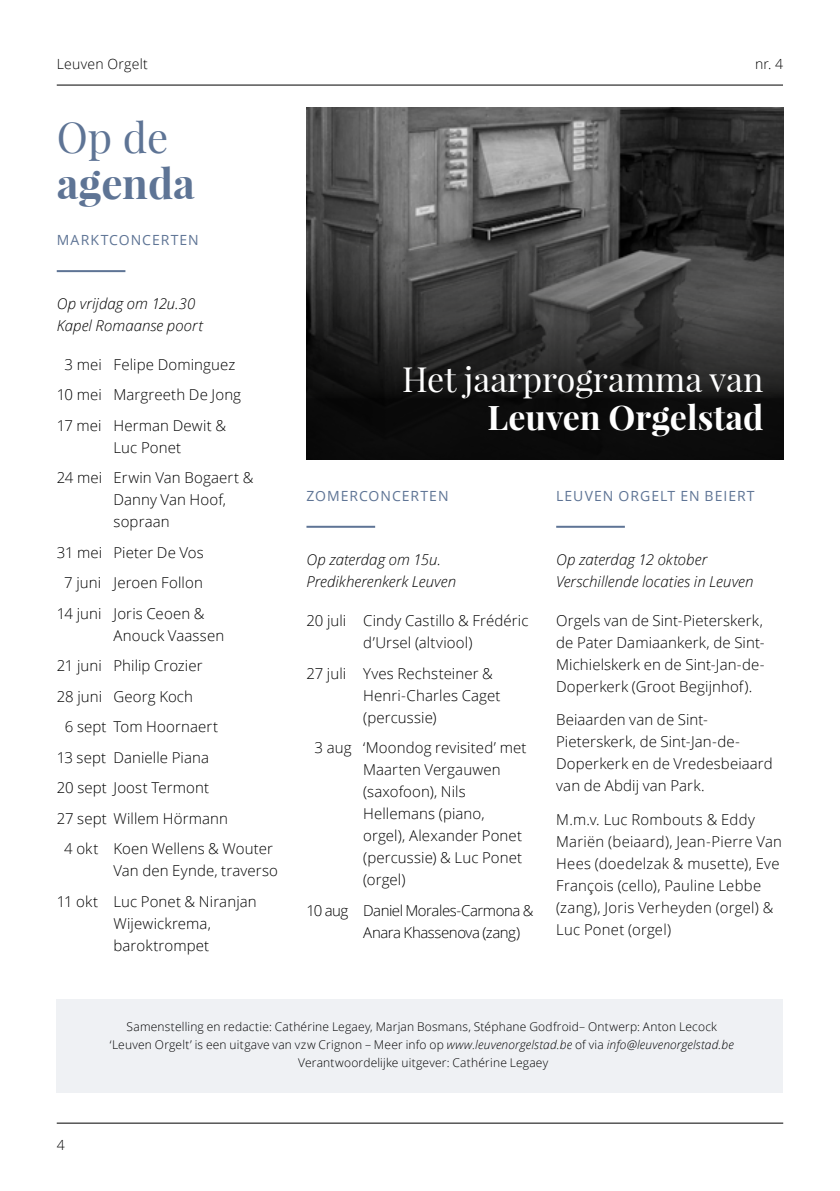
<style>
.page{position:relative;width:840px;height:1191px;background:#fff}
.page>*{position:absolute;margin:0;border:0;box-sizing:border-box;transform-origin:0 0}
.t1{font:700 42px "Playfair Display";color:#5e7495}
.t2{font:42px "Playfair Display";color:#5e7495}
.t3{font:34px "Playfair Display";color:#fff}
.t4{font:700 34px "Playfair Display";color:#fff}
.t5{font:300 15px/22px "Open Sans";letter-spacing:.01em;color:#000}
.t6{font:italic 300 15px/22px "Open Sans";letter-spacing:.005em;color:#000}
.t7{font:300 15px/22px "Open Sans";letter-spacing:-.03em;color:#000}
.t8{font:14px "Open Sans";letter-spacing:.07em;color:#5e7495}
.t9{font:300 14px "Open Sans";letter-spacing:.02em;color:#000}
.t10{font:300 12px/18px "Open Sans";letter-spacing:.015em;color:#000;text-align:center}
.s1{font-style:italic}
</style>
<div class="page">
<hr style="left:57px;top:85px;width:725px;height:1px;background:#000">
<hr style="left:57px;top:1122px;width:725px;height:1px;background:#000">
<div style="left:57px;top:999px;width:725px;height:94px;background:#eff1f4"></div>
<img style="left:306px;top:107px;width:476px;height:120px">
<hr style="left:57px;top:270px;width:68px;height:2px;background:#5e7495">
<hr style="left:306px;top:526px;width:69px;height:2px;background:#5e7495">
<hr style="left:556px;top:526px;width:68px;height:2px;background:#5e7495">
<svg style="left:306px;top:227px;width:476px;height:232px;background:#2b2b2b"></svg>
<p class="t9" style="left:57px;top:54px;width:93px">Leuven Orgelt</p>
<p class="t9" style="left:754px;top:54px;width:30px">nr. 4</p>
<h1 class="t2" style="left:57px;top:107px;width:113px">Op de</h1>
<h1 class="t1" style="left:57px;top:153px;width:140px">agenda</h1>
<p class="t8" style="left:57px;top:230px;width:143px">MARKTCONCERTEN</p>
<p class="t6" style="left:57px;top:292px;width:147px">Op vrijdag om 12u.30<br>Kapel Romaanse poort</p>
<p class="t5" style="left:57px;top:348px;width:186px;line-height:30.6px;text-indent:8px">3 mei Felipe Dominguez<br>10 mei Margreeth De Jong<br>17 mei Herman Dewit &amp;</p>
<p class="t5" style="left:57px;top:431px;width:198px;line-height:30.6px;text-indent:57px">Luc Ponet<br>24 mei Erwin Van Bogaert &amp;</p>
<p class="t5" style="left:113px;top:488px;width:114px">Danny Van Hoof, sopraan</p>
<p class="t5" style="left:57px;top:536px;width:149px;line-height:30.6px;text-align:center">31 mei Pieter De Vos<br>7 juni Jeroen Follon<br>14 juni Joris Ceoen &amp;</p>
<p class="t5" style="left:113px;top:624px;width:112px">Anouck Vaassen</p>
<p class="t5" style="left:57px;top:654px;width:147px">21 juni Philip Crozier</p>
<p class="t5" style="left:57px;top:685px;width:138px">28 juni Georg Koch</p>
<p class="t5" style="left:65px;top:715px;width:155px">6 sept Tom Hoornaert</p>
<p class="t5" style="left:57px;top:746px;width:154px">13 sept Danielle Piana</p>
<p class="t5" style="left:57px;top:776px;width:154px">20 sept Joost Termont</p>
<p class="t5" style="left:57px;top:807px;width:173px">27 sept Willem Hörmann</p>
<p class="t5" style="left:64px;top:837px;width:210px">4 okt Koen Wellens &amp; Wouter</p>
<p class="t5" style="left:57px;top:855px;width:223px;line-height:30.6px;text-indent:57px">Van den Eynde, traverso<br>11 okt Luc Ponet &amp; Niranjan</p>
<p class="t5" style="left:113px;top:912px;width:99px">Wijewickrema, baroktrompet</p>
<h2 class="t3" style="left:402px;top:355px;width:362px">Het jaarprogramma van</h2>
<h2 class="t4" style="left:487px;top:393px;width:277px">Leuven Orgelstad</h2>
<p class="t8" style="left:306px;top:486px;width:143px">ZOMERCONCERTEN</p>
<p class="t8" style="left:556px;top:486px;width:200px">LEUVEN ORGELT EN BEIERT</p>
<p class="t6" style="left:306px;top:548px;width:151px">Op zaterdag om 15u.<br>Predikherenkerk Leuven</p>
<p class="t5" style="left:306px;top:609px;width:223px;text-align:center">20 juli Cindy Castillo &amp; Frédéric d’Ursel (altviool)</p>
<p class="t5" style="left:363px;top:661px;width:139px;text-indent:-57px">27 juli Yves Rechsteiner &amp;<br>Henri-Charles Caget (percussie)</p>
<p class="t5" style="left:363px;top:736px;width:165px;text-indent:-49px">3 aug ‘Moondog revisited’ met<br>Maarten Vergauwen (saxofoon), Nils<br>Hellemans (piano, orgel), Alexander Ponet (percussie) &amp; Luc Ponet (orgel)</p>
<p class="t7" style="left:363px;top:898px;width:172px;text-indent:-57px">10 aug Daniel Morales-Carmona &amp;<br>Anara Khassenova (zang)</p>
<p class="t6" style="left:556px;top:548px;width:199px">Op zaterdag 12 oktober<br>Verschillende locaties in Leuven</p>
<p class="t5" style="left:556px;top:609px;width:210px;text-align:justify">Orgels van de Sint-Pieterskerk, de Pater Damiaankerk, de Sint-Michielskerk en de Sint-Jan-de-Doperkerk (Groot Begijnhof).</p>
<p class="t5" style="left:556px;top:708px;width:218px">Beiaarden van de Sint-<br>Pieterskerk, de Sint-Jan-de-<br>Doperkerk en de Vredesbeiaard van de Abdij van Park.</p>
<p class="t5" style="left:556px;top:807px;width:227px">M.m.v. Luc Rombouts &amp; Eddy<br>Mariën (beiaard), Jean-Pierre Van<br>Hees (doedelzak &amp; musette), Eve<br>François (cello), Pauline Lebbe (zang), Joris Verheyden (orgel) &amp;<br>Luc Ponet (orgel)</p>
<p class="t9" style="left:57px;top:1134px;width:9px">4</p>
<p class="t10" style="left:110px;top:1017px;width:625px">Samenstelling en redactie: Cathérine Legaey, Marjan Bosmans, Stéphane Godfroid– Ontwerp: Anton Lecock ‘Leuven Orgelt’ is een uitgave van vzw Crignon – Meer info op <span class="s1">www.leuvenorgelstad.be</span> of via <span class="s1">info@leuvenorgelstad.be<br></span>Verantwoordelijke uitgever: Cathérine Legaey</p>
</div>
